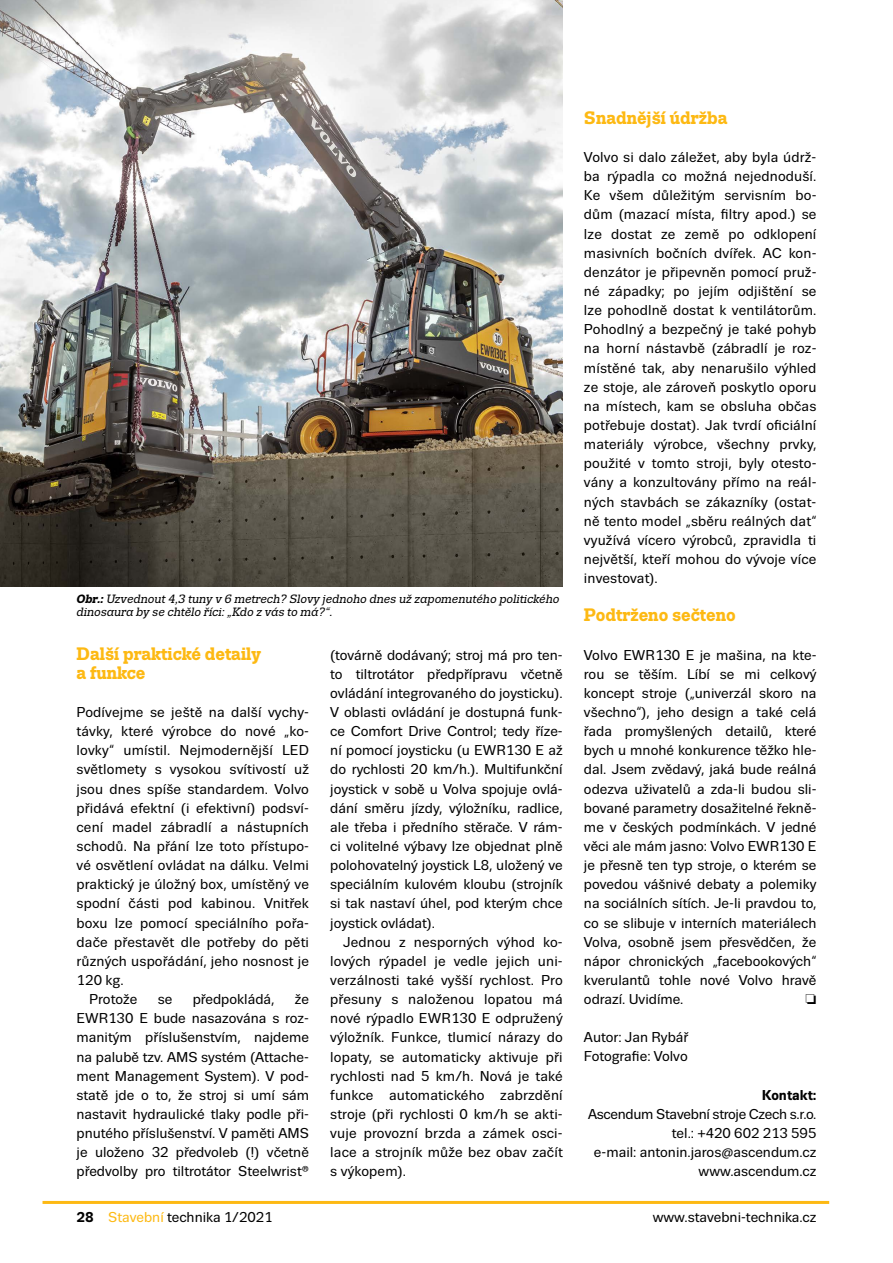
<style>
.page{position:relative;width:893px;height:1263px;background:#fff}
.page>*{position:absolute;margin:0;border:0;box-sizing:border-box;transform-origin:0 0}
.t1{font:700 18px/19.2px "Trivia Slab";color:#fdb913}
.t2{font:14.25px/19.2px "Trivia Sans";letter-spacing:.01em;color:#000;text-align:justify}
.t3{font:700 14.25px "Trivia Sans";color:#000}
.t4{font:italic 12px/13.5px "Trivia Slab";color:#000}
.s1{font-weight:700}
.s2{color:#fdb913}
</style>
<div class="page">
<hr style="left:43px;top:1201px;width:786px;height:3px;background:#fdb913">
<img style="left:0;top:0;width:563px;height:586px">
<p class="t4" style="left:77px;top:592px;width:484px"><span class="s1">Obr.:</span> Uzvednout 4,3 tuny v 6 metrech? Slovy jednoho dnes už zapomenutého politického dinosaura by se chtělo říci: „Kdo z vás to má?“.</p>
<p class="t1" style="left:77px;top:644px;width:186px">Další praktické detaily a funkce</p>
<p class="t2" style="left:77px;top:703px;width:234px">Podívejme se ještě na další vychy-</p>
<p class="t2" style="left:77px;top:722px;width:234px">távky, které výrobce do nové „ko-</p>
<p class="t2" style="left:77px;top:741px;width:234px">lovky“ umístil. Nejmodernější LED</p>
<p class="t2" style="left:77px;top:760px;width:234px">světlomety s vysokou svítivostí už</p>
<p class="t2" style="left:77px;top:779px;width:234px">jsou dnes spíše standardem. Volvo</p>
<p class="t2" style="left:77px;top:798px;width:234px">přidává efektní (i efektivní) podsví-</p>
<p class="t2" style="left:77px;top:817px;width:234px">cení madel zábradlí a nástupních</p>
<p class="t2" style="left:77px;top:837px;width:234px">schodů. Na přání lze toto přístupo-</p>
<p class="t2" style="left:77px;top:856px;width:234px">vé osvětlení ovládat na dálku. Velmi</p>
<p class="t2" style="left:77px;top:875px;width:234px">praktický je úložný box, umístěný ve</p>
<p class="t2" style="left:77px;top:894px;width:234px">spodní části pod kabinou. Vnitřek</p>
<p class="t2" style="left:77px;top:913px;width:234px">boxu lze pomocí speciálního pořa-</p>
<p class="t2" style="left:77px;top:932px;width:234px">dače přestavět dle potřeby do pěti</p>
<p class="t2" style="left:77px;top:951px;width:234px">různých uspořádání, jeho nosnost je</p>
<p class="t2" style="left:77px;top:971px;width:49px">120 kg.</p>
<p class="t2" style="left:89px;top:990px;width:50px">Protože</p>
<p class="t2" style="left:158px;top:990px;width:16px">se</p>
<p class="t2" style="left:193px;top:990px;width:83px">předpokládá,</p>
<p class="t2" style="left:77px;top:990px;width:234px;text-indent:218px">že EWR130 E bude nasazována s roz&shy;manitým příslušenstvím, najdeme na palubě tzv. AMS systém (Attache&shy;ment Management System). V pod&shy;statě jde o to, že stroj si umí sám nastavit hydraulické tlaky podle při&shy;pnutého příslušenství. V paměti AMS je uloženo 32 předvoleb (!) včetně předvolby pro tiltrotátor Steelwrist®</p>
<p class="t2" style="left:330px;top:645px;width:234px">(továrně dodávaný; stroj má pro ten&shy;to tiltrotátor předpřípravu včetně ovládání integrovaného do joysticku).<br>V oblasti ovládání je dostupná funk&shy;ce Comfort Drive Control; tedy říze&shy;ní pomocí joysticku (u EWR130 E až do rychlosti 20 km/h.). Multifunkční joystick v sobě u Volva spojuje ovlá&shy;dání směru jízdy, výložníku, radlice, ale třeba i předního stěrače. V rám&shy;ci volitelné výbavy lze objednat plně polohovatelný joystick L8, uložený ve speciálním kulovém kloubu (strojník si tak nastaví úhel, pod kterým chce joystick ovládat).</p>
<p class="t2" style="left:330px;top:932px;width:234px;text-indent:13px">Jednou z nesporných výhod ko&shy;lových rýpadel je vedle jejich uni&shy;verzálnosti také vyšší rychlost. Pro přesuny s naloženou lopatou má nové rýpadlo EWR130 E odpružený výložník. Funkce, tlumicí nárazy do lopaty, se automaticky aktivuje při rychlosti nad 5 km/h. Nová je také funkce automatického zabrzdění stroje (při rychlosti 0 km/h se akti&shy;vuje provozní brzda a zámek osci&shy;lace a strojník může bez obav začít s výkopem).</p>
<p class="t1" style="left:584px;top:108px;width:145px">Snadnější údržba</p>
<p class="t2" style="left:584px;top:148px;width:234px">Volvo si dalo záležet, aby byla údrž&shy;ba rýpadla co možná nejednoduší.<br>Ke všem důležitým servisním bo&shy;dům (mazací místa, filtry apod.) se lze dostat ze země po odklopení masivních bočních dvířek. AC kon&shy;denzátor je připevněn pomocí pruž&shy;né západky; po jejím odjištění se lze pohodlně dostat k ventilátorům.<br>Pohodlný a bezpečný je také pohyb na horní nástavbě (zábradlí je roz&shy;místěné tak, aby nenarušilo výhled ze stoje, ale zároveň poskytlo oporu na místech, kam se obsluha občas potřebuje dostat). Jak tvrdí oficiální materiály výrobce, všechny prvky, použité v tomto stroji, byly otesto&shy;vány a konzultovány přímo na reál&shy;ných stavbách se zákazníky (ostat&shy;ně tento model „sběru reálných dat“ využívá vícero výrobců, zpravidla ti největší, kteří mohou do vývoje více investovat).</p>
<p class="t1" style="left:584px;top:606px;width:153px">Podtrženo sečteno</p>
<p class="t2" style="left:584px;top:645px;width:234px">Volvo EWR130 E je mašina, na kte&shy;rou se těším. Líbí se mi celkový koncept stroje („univerzál skoro na všechno“), jeho design a také celá řada promyšlených detailů, které bych u mnohé konkurence těžko hle&shy;dal. Jsem zvědavý, jaká bude reálná odezva uživatelů a zda-li budou sli&shy;bované parametry dosažitelné řekně&shy;me v českých podmínkách. V jedné věci ale mám jasno: Volvo EWR130 E je přesně ten typ stroje, o kterém se povedou vášnivé debaty a polemiky na sociálních sítích. Je-li pravdou to, co se slibuje v interních materiálech Volva, osobně jsem přesvědčen, že nápor chronických „facebookových“ kverulantů tohle nové Volvo hravě odrazí. Uvidíme.</p>
<p class="t2" style="left:584px;top:1028px;width:106px">Autor: Jan Rybář<br>Fotografie: Volvo</p>
<p class="t3" style="left:762px;top:1087px;width:56px">Kontakt:</p>
<p class="t2" style="left:588px;top:1105px;width:230px;text-align:right">Ascendum Stavební stroje Czech s.r.o. tel.: +420 602 213 595<br>e-mail: antonin.jaros@ascendum.cz www.ascendum.cz</p>
<p class="t2" style="left:77px;top:1208px;width:198px"><span class="s1">28</span> <span class="s2">Stavební</span> technika 1/2021</p>
<p class="t2" style="left:653px;top:1208px;width:165px">www.stavebni-technika.cz</p>
</div>
